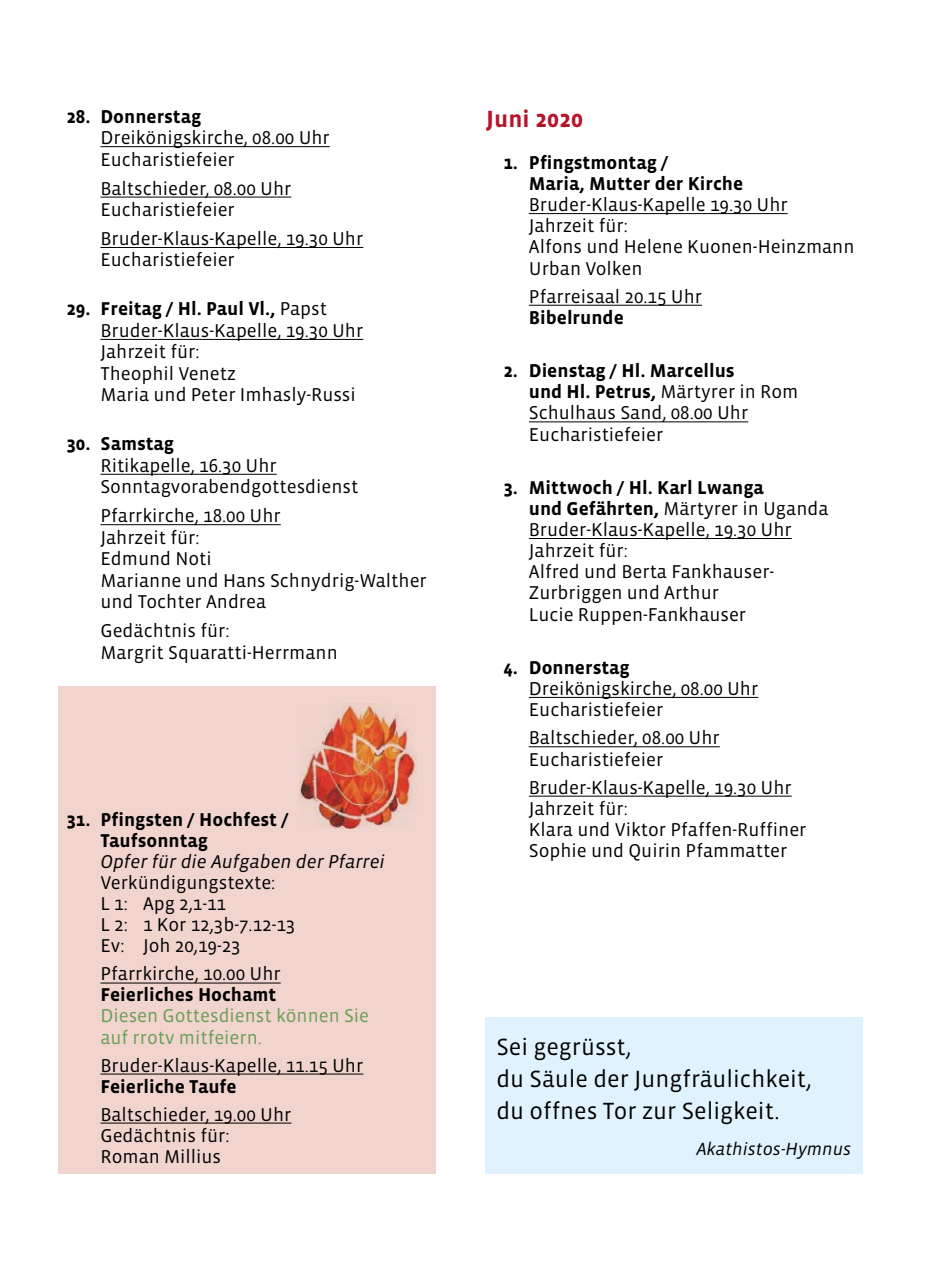
<style>
.page{position:relative;width:942px;height:1276px;background:#fff}
.page>*{position:absolute;margin:0;border:0;box-sizing:border-box;transform-origin:0 0}
.t1{font:24px/32px "Vista Sans";color:#000}
.t2{font:700 24px "Vista Sans";color:#b7142c}
.t3{font:19px/21.2px "Vista Sans";color:#000}
.t4{font:700 19px/21.2px "Vista Sans";color:#000}
.t5{font:19px/21px "Vista Sans";color:#699e55}
.t6{font:italic 19px "Vista Sans";color:#000}
.t7{font:italic 18px "Vista Sans";color:#000}
.s1{font-weight:700}
</style>
<div class="page">
<hr style="left:100px;top:146px;width:230px;height:1px;background:#000">
<hr style="left:100px;top:197px;width:191px;height:1px;background:#000">
<hr style="left:100px;top:247px;width:263px;height:1px;background:#000">
<hr style="left:100px;top:339px;width:263px;height:1px;background:#000">
<hr style="left:100px;top:474px;width:176px;height:1px;background:#000">
<hr style="left:100px;top:524px;width:180px;height:1px;background:#000">
<hr style="left:528px;top:213px;width:259px;height:1px;background:#000">
<hr style="left:528px;top:305px;width:173px;height:1px;background:#000">
<hr style="left:528px;top:421px;width:220px;height:1px;background:#000">
<hr style="left:528px;top:538px;width:263px;height:1px;background:#000">
<hr style="left:528px;top:697px;width:230px;height:1px;background:#000">
<hr style="left:528px;top:746px;width:191px;height:1px;background:#000">
<hr style="left:528px;top:796px;width:263px;height:1px;background:#000">
<div style="left:58px;top:686px;width:377px;height:488px;background:#f0d4cd"></div>
<hr style="left:100px;top:982px;width:180px;height:1px;background:#000">
<hr style="left:100px;top:1073px;width:263px;height:1px;background:#000">
<hr style="left:100px;top:1122px;width:191px;height:1px;background:#000">
<img style="left:299px;top:703px;width:117px;height:126px">
<div style="left:485px;top:1017px;width:377px;height:157px;background:#dff2fd"></div>
<p class="t4" style="left:66px;top:106px;width:136px">28. Donnerstag</p>
<p class="t3" style="left:100px;top:127px;width:231px">Dreikönigskirche, 08.00 Uhr<br>Eucharistiefeier</p>
<p class="t3" style="left:100px;top:178px;width:192px">Baltschieder, 08.00 Uhr<br>Eucharistiefeier</p>
<p class="t3" style="left:100px;top:228px;width:264px">Bruder-Klaus-Kapelle, 19.30 Uhr<br>Eucharistiefeier</p>
<p class="t3" style="left:100px;top:299px;width:264px;text-indent:-34px"><span class="s1">29. Freitag / Hl. Paul Vl.,</span> Papst<br>Bruder-Klaus-Kapelle, 19.30 Uhr<br>Jahrzeit für:<br>Theophil Venetz<br>Maria und Peter Imhasly-Russi</p>
<p class="t4" style="left:66px;top:434px;width:109px">30. Samstag</p>
<p class="t3" style="left:100px;top:455px;width:259px">Ritikapelle, 16.30 Uhr<br>Sonntagvorabendgottesdienst</p>
<p class="t3" style="left:100px;top:505px;width:328px">Pfarrkirche, 18.00 Uhr<br>Jahrzeit für:<br>Edmund Noti<br>Marianne und Hans Schnydrig-Walther und Tochter Andrea</p>
<p class="t3" style="left:100px;top:620px;width:239px">Gedächtnis für:<br>Margrit Squaratti-Herrmann</p>
<p class="t4" style="left:100px;top:810px;width:190px;text-indent:-34px">31. Pfingsten / Hochfest /<br>Taufsonntag</p>
<p class="t6" style="left:100px;top:852px;width:286px">Opfer für die Aufgaben der Pfarrei</p>
<p class="t3" style="left:100px;top:873px;width:196px">Verkündigungstexte:<br>L 1: Apg 2,1-11<br>L 2: 1 Kor 12,3b-7.12-13<br>Ev: Joh 20,19-23</p>
<p class="t3" style="left:100px;top:964px;width:182px">Pfarrkirche, 10.00 Uhr</p>
<p class="t4" style="left:100px;top:985px;width:177px">Feierliches Hochamt</p>
<p class="t5" style="left:100px;top:1006px;width:270px">Diesen Gottesdienst können Sie auf rrotv mitfeiern.</p>
<p class="t3" style="left:100px;top:1055px;width:264px">Bruder-Klaus-Kapelle, 11.15 Uhr</p>
<p class="t4" style="left:100px;top:1076px;width:138px">Feierliche Taufe</p>
<p class="t3" style="left:100px;top:1104px;width:192px">Baltschieder, 19.00 Uhr<br>Gedächtnis für:<br>Roman Millius</p>
<p class="t2" style="left:486px;top:106px;width:98px">Juni 2020</p>
<p class="t4" style="left:528px;top:152px;width:216px;text-indent:-25px">1. Pfingstmontag /<br>Maria, Mutter der Kirche</p>
<p class="t3" style="left:528px;top:194px;width:327px">Bruder-Klaus-Kapelle 19.30 Uhr<br>Jahrzeit für:<br>Alfons und Helene Kuonen-Heinzmann<br>Urban Volken</p>
<p class="t3" style="left:528px;top:286px;width:175px">Pfarreisaal 20.15 Uhr</p>
<p class="t4" style="left:528px;top:307px;width:96px">Bibelrunde</p>
<p class="t3" style="left:528px;top:360px;width:271px;text-indent:-25px"><span class="s1">2. Dienstag / Hl. Marcellus<br>und Hl. Petrus,</span> Märtyrer in Rom<br>Schulhaus Sand, 08.00 Uhr<br>Eucharistiefeier</p>
<p class="t3" style="left:528px;top:477px;width:301px;text-indent:-25px"><span class="s1">3. Mittwoch / Hl. Karl Lwanga<br>und Gefährten,</span> Märtyrer in Uganda<br>Bruder-Klaus-Kapelle, 19.30 Uhr<br>Jahrzeit für:<br>Alfred und Berta Fankhauser-<br>Zurbriggen und Arthur<br>Lucie Ruppen-Fankhauser</p>
<p class="t4" style="left:503px;top:657px;width:128px">4. Donnerstag</p>
<p class="t3" style="left:528px;top:678px;width:231px">Dreikönigskirche, 08.00 Uhr<br>Eucharistiefeier</p>
<p class="t3" style="left:528px;top:728px;width:192px">Baltschieder, 08.00 Uhr<br>Eucharistiefeier</p>
<p class="t3" style="left:528px;top:777px;width:279px">Bruder-Klaus-Kapelle, 19.30 Uhr<br>Jahrzeit für:<br>Klara und Viktor Pfaffen-Ruffiner<br>Sophie und Quirin Pfammatter</p>
<p class="t1" style="left:496px;top:1031px;width:317px">Sei gegrüsst,<br>du Säule der Jungfräulichkeit, du offnes Tor zur Seligkeit.</p>
<p class="t7" style="left:696px;top:1140px;width:156px">Akathistos-Hymnus</p>
</div>
